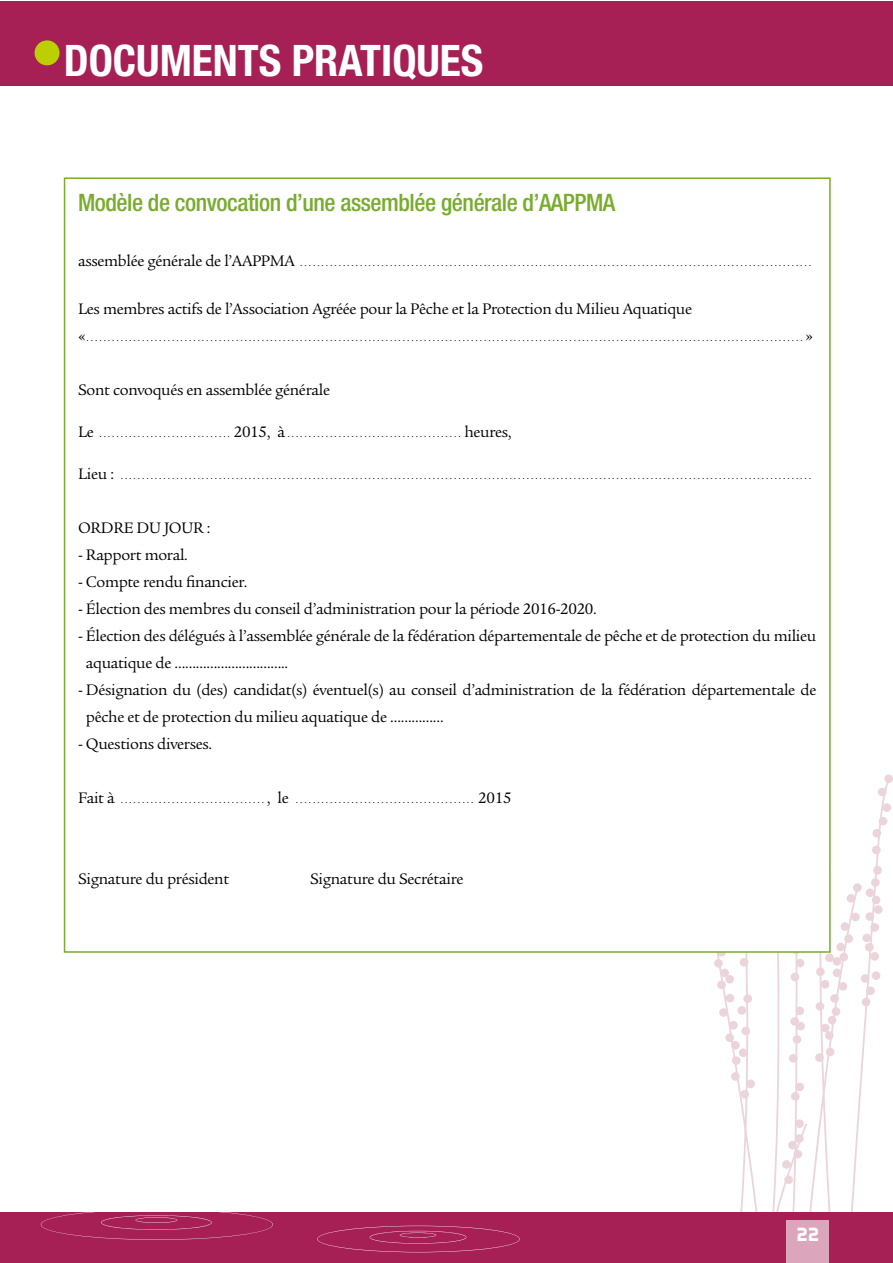
<style>
.page{position:relative;width:893px;height:1263px;background:#fff}
.page>*{position:absolute;margin:0;border:0;box-sizing:border-box;transform-origin:0 0}
.t1{font:700 condensed 43.5px "Helvetica Neue";color:#fff}
.t2{font:500 condensed 24px "Helvetica Neue";letter-spacing:-.02em;color:#79ac2c}
.t3{font:700 19.5px "Aero Matics Display";color:#fff}
.t4{font:16.5px/27px "Legacy Serif";letter-spacing:-.02em;color:#000}
.t5{font:10.5px "Legacy Serif";color:#000}
.s1{font-size:16.5px}
</style>
<div class="page">
<div style="left:0;top:1px;width:892px;height:84px;background:#a62055"></div>
<div style="left:35px;top:40px;width:25px;height:25px;background:#bccf00;border-radius:50%"></div>
<div style="left:884px;top:774px;width:8px;height:9px;background:#ecd5da;border-radius:50%"></div>
<svg style="left:714px;top:774px;width:176px;height:438px"></svg>
<div style="left:0;top:1212px;width:892px;height:51px;background:#a62055"></div>
<svg style="left:317px;top:1226px;width:203px;height:26px"></svg>
<svg style="left:41px;top:1212px;width:232px;height:28px"></svg>
<div style="left:787px;top:1220px;width:42px;height:43px;background:#dba5bb"></div>
<div style="left:65px;top:178px;width:765px;height:774px;background:#fff"></div>
<h1 class="t1" style="left:64px;top:34px;width:421px">DOCUMENTS PRATIQUES</h1>
<h2 class="t2" style="left:78px;top:188px;width:539px">Modèle de convocation d’une assemblée générale d’AAPPMA</h2>
<p class="t5" style="left:78px;top:257px;width:735px"><span class="s1">assemblée générale de l’AAPPMA</span> ........................................................................................................................</p>
<h3 class="t4" style="left:78px;top:296px;width:616px">Les membres actifs de l’Association Agréée pour la Pêche et la Protection du Milieu Aquatique</h3>
<p class="t5" style="left:78px;top:332px;width:737px"><span class="s1">«</span>........................................................................................................................................................................<span class="s1">»</span></p>
<h3 class="t4" style="left:78px;top:377px;width:253px">Sont convoqués en assemblée générale</h3>
<p class="t5" style="left:78px;top:428px;width:435px"><span class="s1">Le</span> ............................... <span class="s1">2015, à</span>......................................... <span class="s1">heures,</span></p>
<p class="t5" style="left:78px;top:470px;width:735px"><span class="s1">Lieu :</span> ..................................................................................................................................................................</p>
<h3 class="t4" style="left:78px;top:515px;width:134px">ORDRE DU JOUR :</h3>
<h3 class="t4" style="left:78px;top:542px;width:111px">- Rapport moral.</h3>
<h3 class="t4" style="left:78px;top:569px;width:171px">- Compte rendu financier.</h3>
<h3 class="t4" style="left:78px;top:596px;width:520px">- Élection des membres du conseil d’administration pour la période 2016-2020.</h3>
<h3 class="t4" style="left:86px;top:623px;width:732px;text-indent:-8px">- Élection des délégués à l’assemblée générale de la fédération départementale de pêche et de protection du milieu aquatique de …………………………..</h3>
<h3 class="t4" style="left:86px;top:677px;width:732px;text-indent:-8px">- Désignation du (des) candidat(s) éventuel(s) au conseil d’administration de la fédération départementale de pêche et de protection du milieu aquatique de ……………</h3>
<h3 class="t4" style="left:78px;top:731px;width:136px">- Questions diverses.</h3>
<p class="t5" style="left:78px;top:794px;width:435px"><span class="s1">Fait à</span> ..................................<span class="s1">, le</span> .......................................... <span class="s1">2015</span></p>
<h3 class="t4" style="left:78px;top:866px;width:153px">Signature du président</h3>
<h3 class="t4" style="left:310px;top:866px;width:155px">Signature du Secrétaire</h3>
<h3 class="t3" style="left:797px;top:1223px;width:24px">22</h3>
</div>
